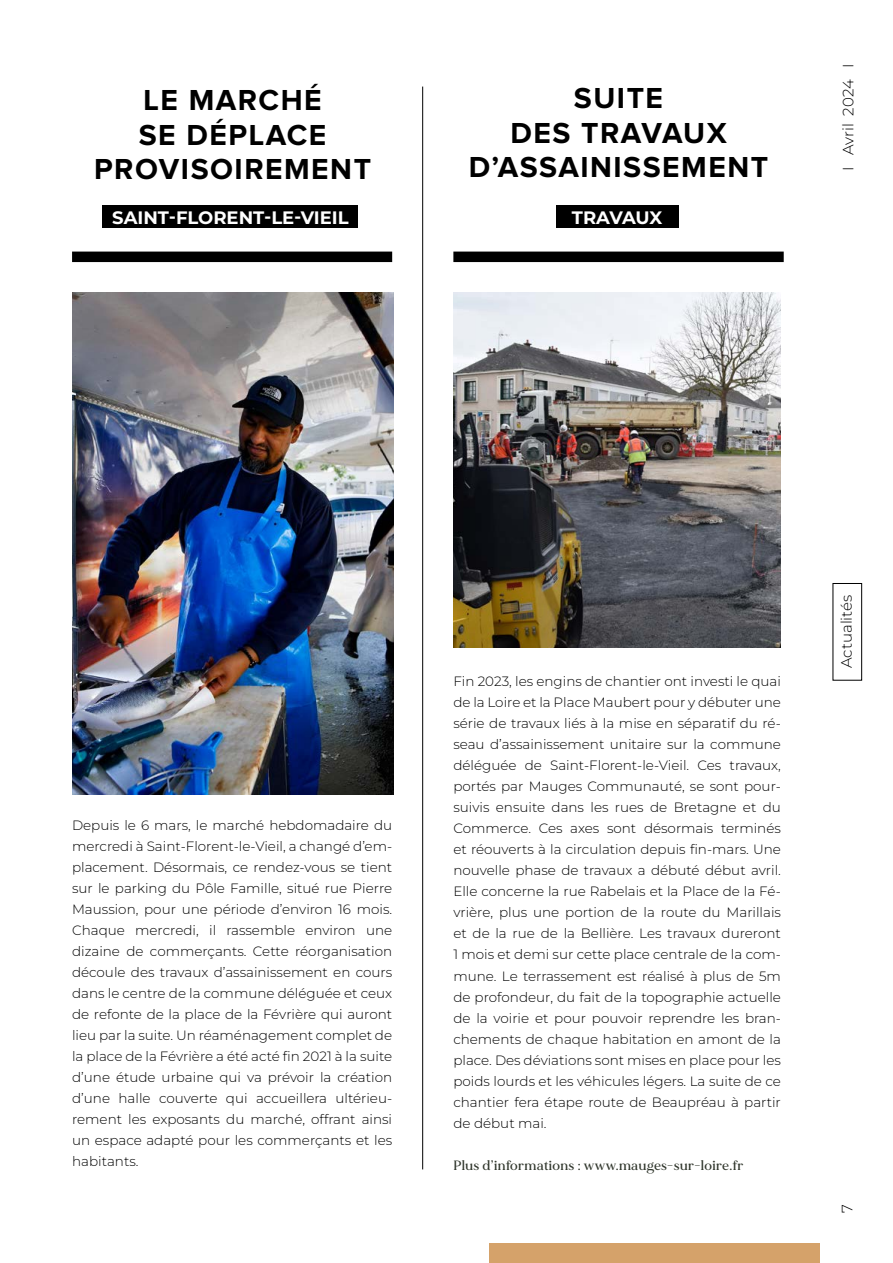
<style>
.page{position:relative;width:893px;height:1263px;background:#fff}
.page>*{position:absolute;margin:0;border:0;box-sizing:border-box;transform-origin:0 0}
.t1{font:700 30px/34.5px "Proxima Nova";letter-spacing:.05em;color:#000;text-align:center}
.t2{font:700 18px "Montserrat";color:#fff}
.t3{font:100 15px "Montserrat";color:#000}
.t4{font:100 13.5px/21px "Montserrat";color:#000;text-align:justify}
.t5{font:500 13.5px "MADE Mirage";letter-spacing:.04em;color:#30362c}
</style>
<div class="page">
<div style="left:833px;top:583px;width:29px;height:97px;border:1px solid #000"></div>
<div style="left:72px;top:252px;width:320px;height:10px;background:#000"></div>
<div style="left:453px;top:252px;width:331px;height:10px;background:#000"></div>
<hr style="left:422px;top:87px;width:1px;height:1082px;background:#000">
<img style="left:72px;top:293px;width:321px;height:501px">
<img style="left:453px;top:293px;width:328px;height:355px">
<div style="left:103px;top:206px;width:255px;height:22px;background:#000"></div>
<div style="left:556px;top:206px;width:122px;height:22px;background:#000"></div>
<div style="left:489px;top:1243px;width:330px;height:20px;background:#d5a26a"></div>
<h1 class="t1" style="left:94px;top:84px;width:279px">LE MARCHÉ<br>SE DÉPLACE<br>PROVISOIREMENT</h1>
<h1 class="t1" style="left:469px;top:82px;width:301px">SUITE<br>DES TRAVAUX<br>D’ASSAINISSEMENT</h1>
<h2 class="t2" style="left:112px;top:205px;width:238px">SAINT-FLORENT-LE-VIEIL</h2>
<h2 class="t2" style="left:572px;top:205px;width:92px">TRAVAUX</h2>
<p class="t3" style="left:838px;top:171px;width:109px;rotate:-90deg">I Avril 2024 I</p>
<p class="t4" style="left:72px;top:814px;width:322px">Depuis le 6 mars, le marché hebdomadaire du mercredi à Saint-Florent-le-Vieil, a changé d’em&shy;placement. Désormais, ce rendez-vous se tient sur le parking du Pôle Famille, situé rue Pierre Maussion, pour une période d’environ 16 mois.<br>Chaque mercredi, il rassemble environ une dizaine de commerçants. Cette réorganisation découle des travaux d’assainissement en cours dans le centre de la commune déléguée et ceux de refonte de la place de la Févrière qui auront lieu par la suite. Un réaménagement complet de la place de la Févrière a été acté fin 2021 à la suite d’une étude urbaine qui va prévoir la création d’une halle couverte qui accueillera ultérieu&shy;rement les exposants du marché, offrant ainsi un espace adapté pour les commerçants et les habitants.</p>
<p class="t4" style="left:453px;top:671px;width:329px">Fin 2023, les engins de chantier ont investi le quai de la Loire et la Place Maubert pour y débuter une série de travaux liés à la mise en séparatif du ré&shy;seau d’assainissement unitaire sur la commune déléguée de Saint-Florent-le-Vieil. Ces travaux, portés par Mauges Communauté, se sont pour&shy;suivis ensuite dans les rues de Bretagne et du Commerce. Ces axes sont désormais terminés et réouverts à la circulation depuis fin-mars. Une nouvelle phase de travaux a débuté début avril.<br>Elle concerne la rue Rabelais et la Place de la Fé&shy;vrière, plus une portion de la route du Marillais et de la rue de la Bellière. Les travaux dureront 1 mois et demi sur cette place centrale de la com&shy;mune. Le terrassement est réalisé à plus de 5m de profondeur, du fait de la topographie actuelle de la voirie et pour pouvoir reprendre les bran&shy;chements de chaque habitation en amont de la place. Des déviations sont mises en place pour les poids lourds et les véhicules légers. La suite de ce chantier fera étape route de Beaupréau à partir de début mai.</p>
<p class="t5" style="left:453px;top:1156px;width:291px">Plus d’informations : www.mauges-sur-loire.fr</p>
<p class="t3" style="left:836px;top:668px;width:75px;rotate:-90deg">Actualités</p>
<p class="t3" style="left:837px;top:1213px;width:10px;rotate:-90deg">7</p>
</div>
